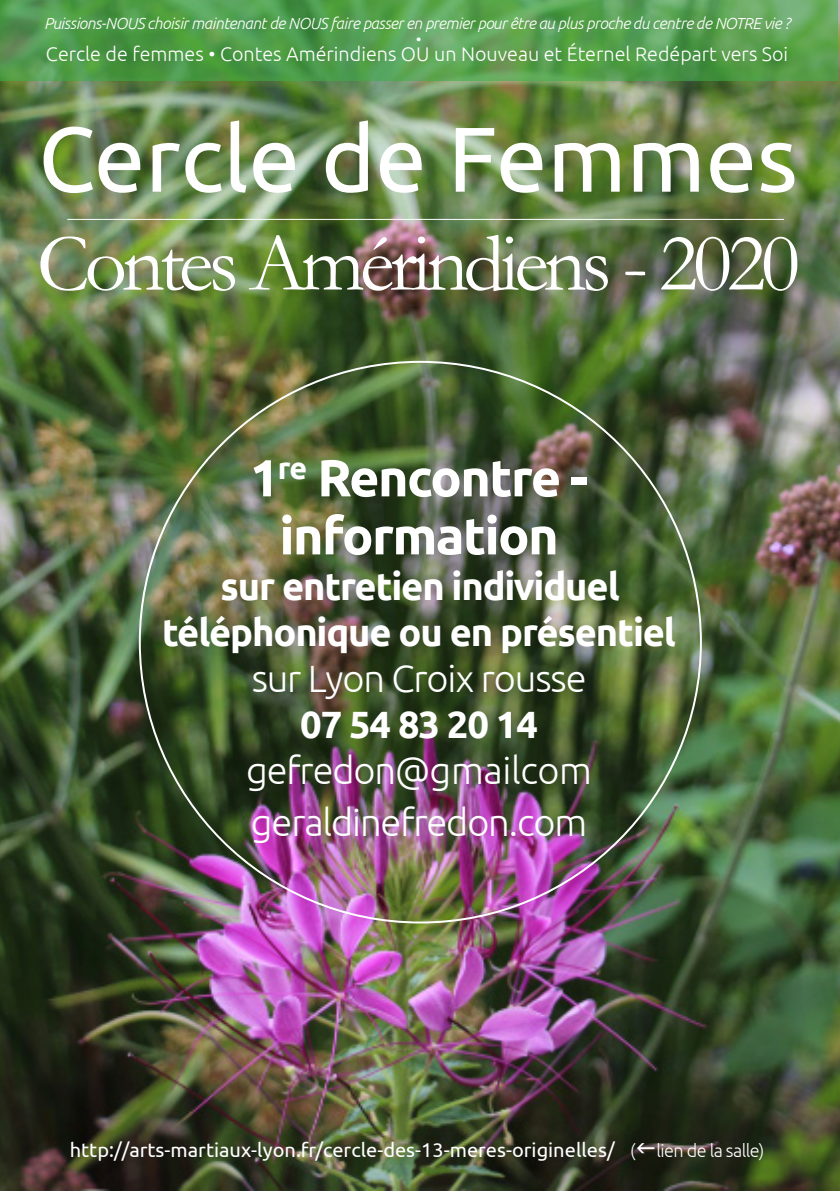
<style>
.page{position:relative;width:840px;height:1191px;background:#fff}
.page>*{position:absolute;margin:0;border:0;box-sizing:border-box;transform-origin:0 0}
.t1{font:91.8px "Ubuntu";color:#fff}
.t2{font:83px "Garamond";letter-spacing:-.06em;color:#fff}
.t3{font:700 52px "Ubuntu";letter-spacing:-.03em;color:#fff}
.t4{font:700 38px "Ubuntu";letter-spacing:-.03em;color:#fff}
.t5{font:300 38px "Ubuntu";letter-spacing:-.03em;color:#fff}
.t6{font:20px "Ubuntu";color:#fff}
.t7{font:300 19.8px "Ubuntu";color:#fff}
.t8{font:italic 300 16px "Ubuntu";letter-spacing:-.03em;color:#fff}
.s1{font-weight:300;font-size:18px}
</style>
<div class="page">
<img style="left:0;top:0;width:839px;height:1191px">
<hr style="left:67px;top:219px;width:716px;height:1px;background:#fff">
<svg style="left:0;top:0;width:837px;height:81px;background:#559e4f"></svg>
<svg style="left:636px;top:1143px;width:18px;height:10px"></svg>
<p class="t8" style="left:44px;top:14px;width:747px">Puissions-NOUS choisir maintenant de NOUS faire passer en premier pour être au plus proche du centre de NOTRE vie ?</p>
<p class="t8" style="left:414px;top:30px;width:7px">•</p>
<p class="t7" style="left:46px;top:42px;width:743px">Cercle de femmes • Contes Amérindiens OU un Nouveau et Éternel Redépart vers Soi</p>
<p class="t1" style="left:38px;top:103px;width:760px">Cercle de Femmes</p>
<p class="t2" style="left:37px;top:214px;width:764px">Contes Amérindiens - 2020</p>
<p class="t3" style="left:250px;top:446px;width:339px">1<sup>re</sup> Rencontre -</p>
<p class="t3" style="left:279px;top:504px;width:280px">information</p>
<p class="t4" style="left:220px;top:564px;width:400px">sur entretien individuel</p>
<p class="t4" style="left:162px;top:610px;width:515px">téléphonique ou en présentiel</p>
<p class="t5" style="left:251px;top:656px;width:336px">sur Lyon Croix rousse</p>
<p class="t4" style="left:300px;top:702px;width:239px">07 54 83 20 14</p>
<p class="t5" style="left:246px;top:748px;width:347px">gefredon@gmailcom</p>
<p class="t5" style="left:251px;top:799px;width:337px">geraldinefredon.com</p>
<p class="t6" style="left:70px;top:1137px;width:695px">http://arts-martiaux-lyon.fr/cercle-des-13-meres-originelles/ <span class="s1">( lien de la salle)</span></p>
</div>
